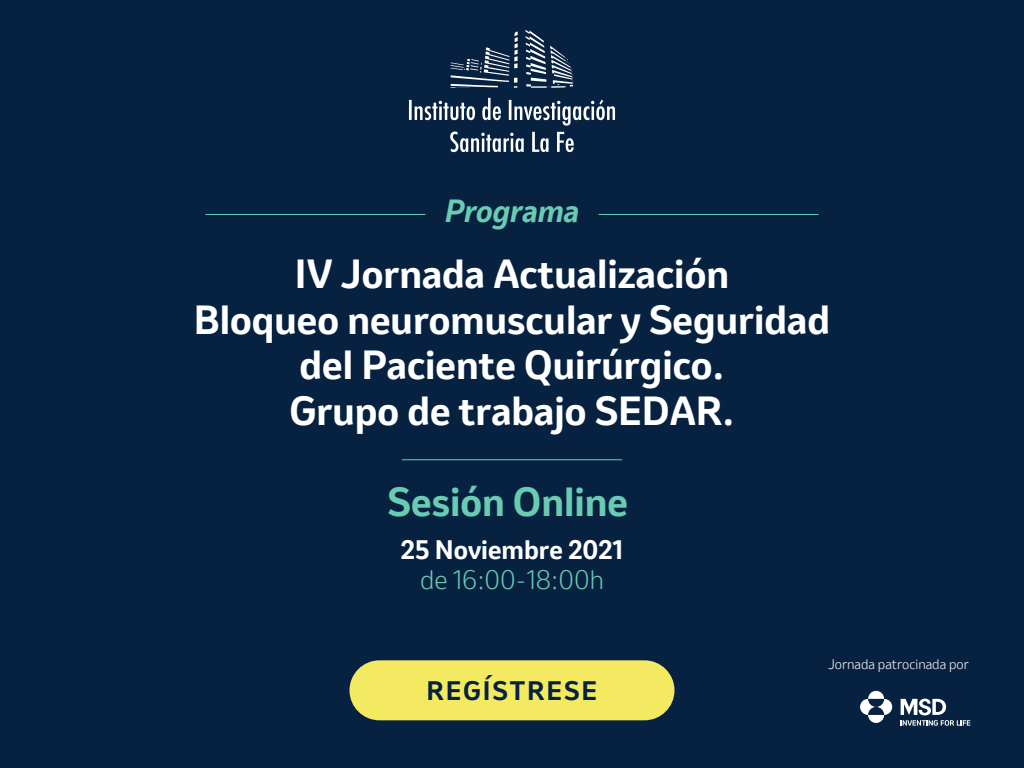
<style>
.page{position:relative;width:1024px;height:768px;background:#072241}
.page>*{position:absolute;margin:0;border:0;box-sizing:border-box;transform-origin:0 0}
.t1{font:700 38px/45.6px "Invention";color:#fff;text-align:center}
.t2{font:700 38px "Invention";color:#68ccb2}
.t3{font:italic 700 30px "Invention";color:#68ccb2}
.t4{font:700 25px "Invention";color:#fff}
.t5{font:300 25px "Invention";color:#68ccb2}
.t6{font:700 25px "Invention";letter-spacing:.075em;color:#072241}
.t7{font:300 13px "Invention";color:#fff}
</style>
<div class="page">
<hr style="left:205px;top:214px;width:220px;height:1px;background:#68ccb2">
<hr style="left:599px;top:214px;width:220px;height:1px;background:#68ccb2">
<hr style="left:402px;top:459px;width:220px;height:1px;background:#68ccb2">
<div style="left:350px;top:660px;width:325px;height:60px;background:#f3ea61;border-radius:30px"></div>
<svg style="left:860px;top:691px;width:32px;height:32px"></svg>
<svg style="left:901px;top:699px;width:69px;height:27px"></svg>
<svg style="left:409px;top:98px;width:206px;height:54px"></svg>
<svg style="left:451px;top:30px;width:122px;height:58px"></svg>
<p class="t3" style="left:445px;top:189px;width:136px">Programa</p>
<p class="t1" style="left:194px;top:251px;width:638px">IV Jornada Actualización<br>Bloqueo neuromuscular y Seguridad del Paciente Quirúrgico.<br>Grupo de trabajo SEDAR.</p>
<p class="t2" style="left:388px;top:474px;width:242px">Sesión Online</p>
<p class="t4" style="left:401px;top:532px;width:224px">25 Noviembre 2021</p>
<p class="t5" style="left:420px;top:562px;width:185px">de 16:00-18:00h</p>
<p class="t6" style="left:426px;top:672px;width:172px">REGÍSTRESE</p>
<p class="t7" style="left:828px;top:655px;width:142px">Jornada patrocinada por</p>
</div>
